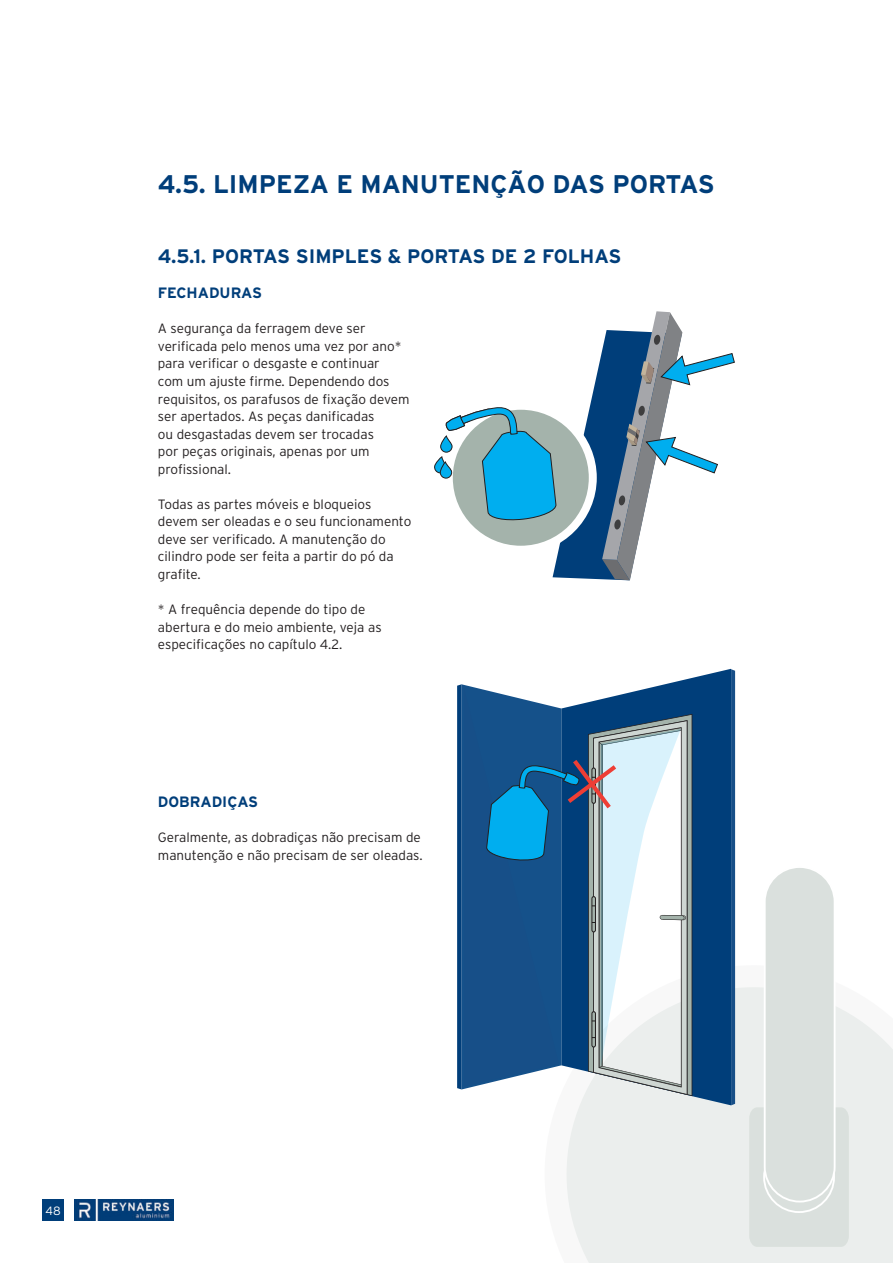
<style>
.page{position:relative;width:893px;height:1263px;background:#fff}
.page>*{position:absolute;margin:0;border:0;box-sizing:border-box;transform-origin:0 0}
.t1{font:700 25.5px "Interstate Rey";color:#003e7a}
.t2{font:700 19.5px "Interstate Rey";color:#003e7a}
.t3{font:700 15px "Interstate Rey";color:#003e7a}
.t4{font:300 13.5px/17.5px "Interstate Rey";color:#231f20}
.t5{font:300 12px "Interstate Rey";color:#fff}
</style>
<div class="page">
<div style="left:43px;top:1199px;width:21px;height:21px;background:#003e7a"></div>
<svg style="left:566px;top:965px;width:327px;height:298px;background:#ecefee"></svg>
<svg style="left:749px;top:868px;width:100px;height:379px"></svg>
<img style="left:74px;top:1199px;width:99px;height:21px">
<svg style="left:434px;top:311px;width:301px;height:269px"></svg>
<svg style="left:566px;top:669px;width:165px;height:436px;background:#346594"></svg>
<svg style="left:731px;top:669px;width:4px;height:436px;background:#1c538a"></svg>
<svg style="left:457px;top:684px;width:247px;height:413px"></svg>
<h1 class="t1" style="left:158px;top:168px;width:558px">4.5. LIMPEZA E MANUTENÇÃO DAS PORTAS</h1>
<h2 class="t2" style="left:158px;top:244px;width:465px">4.5.1. PORTAS SIMPLES &amp; PORTAS DE 2 FOLHAS</h2>
<p class="t3" style="left:158px;top:284px;width:106px">FECHADURAS</p>
<p class="t4" style="left:158px;top:320px;width:253px">A segurança da ferragem deve ser verificada pelo menos uma vez por ano* para verificar o desgaste e continuar<br>com um ajuste firme. Dependendo dos requisitos, os parafusos de fixação devem ser apertados. As peças danificadas<br>ou desgastadas devem ser trocadas<br>por peças originais, apenas por um profissional.</p>
<p class="t4" style="left:158px;top:495px;width:255px">Todas as partes móveis e bloqueios devem ser oleadas e o seu funcionamento deve ser verificado. A manutenção do cilindro pode ser feita a partir do pó da grafite.</p>
<p class="t4" style="left:158px;top:600px;width:225px">* A frequência depende do tipo de abertura e do meio ambiente, veja as especificações no capítulo 4.2.</p>
<p class="t3" style="left:158px;top:793px;width:102px">DOBRADIÇAS</p>
<p class="t4" style="left:158px;top:828px;width:266px">Geralmente, as dobradiças não precisam de manutenção e não precisam de ser oleadas.</p>
<p class="t5" style="left:46px;top:1203px;width:17px">48</p>
</div>
